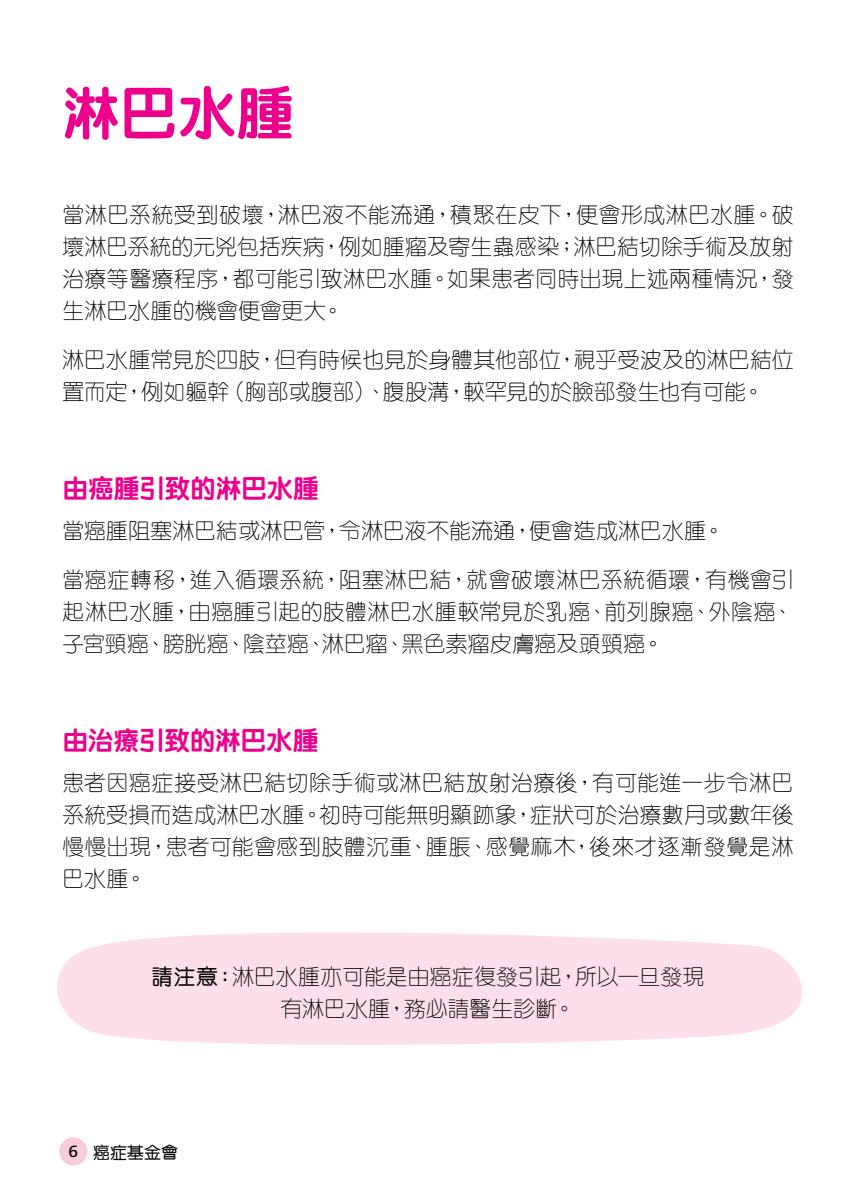
<style>
.page{position:relative;width:845px;height:1191px;background:#fff}
.page>*{position:absolute;margin:0;border:0;box-sizing:border-box;transform-origin:0 0}
.t1{font:800 58px "M Yuen HK";color:#ec008c}
.t2{font:800 26px "M Yuen HK";letter-spacing:-.015em;color:#ec008c}
.t3{font:300 22px/32px "M Yuen HK";letter-spacing:.005em;color:#000;text-align:justify}
.t4{font:500 17px "M Yuen HK";color:#000}
.s1{font-weight:500}
.s2{font-family:"Frutiger Next Pro"}
</style>
<div class="page">
<svg style="left:57px;top:932px;width:745px;height:113px;background:#fce2ed"></svg>
<div style="left:59px;top:1137px;width:28px;height:28px;background:#f9cbdf;border-radius:50%"></div>
<h1 class="t1" style="left:62px;top:84px;width:234px">淋巴水腫</h1>
<p class="t3" style="left:62px;top:198px;width:733px">當淋巴系統受到破壞，淋巴液不能流通，積聚在皮下，便會形成淋巴水腫。破壞淋巴系統的元兇包括疾病，例如腫瘤及寄生蟲感染；淋巴結切除手術及放射治療等醫療程序，都可能引致淋巴水腫。如果患者同時出現上述兩種情況，發生淋巴水腫的機會便會更大。</p>
<p class="t3" style="left:62px;top:343px;width:733px">淋巴水腫常見於四肢，但有時候也見於身體其他部位，視乎受波及的淋巴結位置而定，例如軀幹（胸部或腹部）、腹股溝，較罕見的於臉部發生也有可能。</p>
<p class="t2" style="left:62px;top:476px;width:258px">由癌腫引致的淋巴水腫</p>
<p class="t3" style="left:62px;top:513px;width:664px">當癌腫阻塞淋巴結或淋巴管，令淋巴液不能流通，便會造成淋巴水腫。</p>
<p class="t3" style="left:62px;top:562px;width:733px">當癌症轉移，進入循環系統，阻塞淋巴結，就會破壞淋巴系統循環，有機會引起淋巴水腫，由癌腫引起的肢體淋巴水腫較常見於乳癌、前列腺癌、外陰癌、子宮頸癌、膀胱癌、陰莖癌、淋巴瘤、黑色素瘤皮膚癌及頭頸癌。</p>
<p class="t2" style="left:62px;top:727px;width:258px">由治療引致的淋巴水腫</p>
<p class="t3" style="left:62px;top:765px;width:733px">患者因癌症接受淋巴結切除手術或淋巴結放射治療後，有可能進一步令淋巴系統受損而造成淋巴水腫。初時可能無明顯跡象，症狀可於治療數月或數年後慢慢出現，患者可能會感到肢體沉重、腫脹、感覺麻木，後來才逐漸發覺是淋巴水腫。</p>
<p class="t3" style="left:151px;top:959px;width:555px;text-align:center"><span class="s1">請注意：</span>淋巴水腫亦可能是由癌症復發引起，所以一旦發現有淋巴水腫，務必請醫生診斷。</p>
<p class="t4" style="left:69px;top:1144px;width:111px"><span class="s2">6</span> 癌症基金會</p>
</div>
